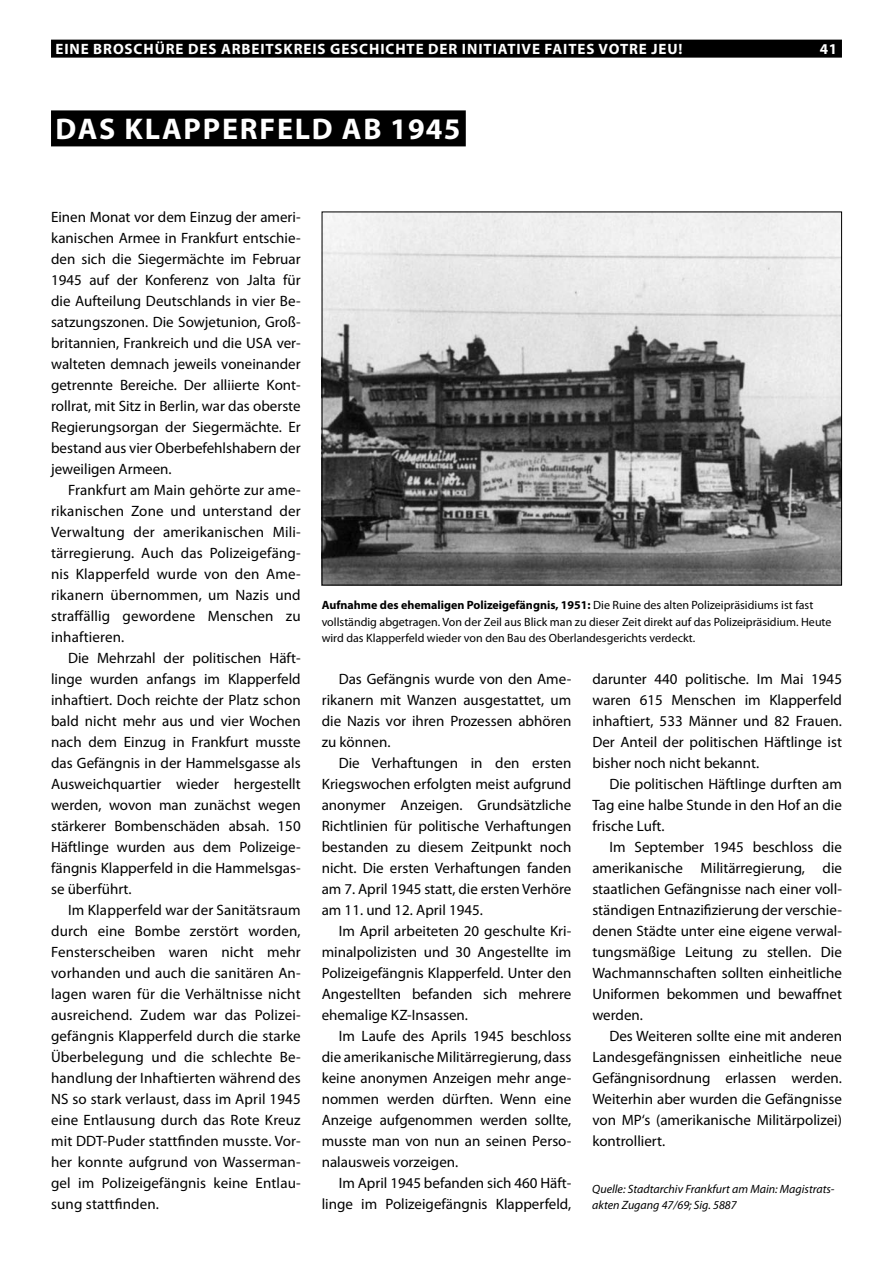
<style>
.page{position:relative;width:893px;height:1263px;background:#fff}
.page>*{position:absolute;margin:0;border:0;box-sizing:border-box;transform-origin:0 0}
.t1{font:700 30px "Myriad Pro";letter-spacing:.06em;color:#fff}
.t2{font:15px/21px "Myriad Pro";color:#000;text-align:justify}
.t3{font:700 15px "Myriad Pro";letter-spacing:.06em;color:#fff}
.t4{font:12px/16.5px "Myriad Pro";color:#000}
.t5{font:italic 12px/16.5px "Myriad Pro";color:#000}
.s1{font-weight:700}
</style>
<div class="page">
<div style="left:51px;top:40px;width:791px;height:18px;background:#000"></div>
<div style="left:51px;top:110px;width:415px;height:36px;background:#000"></div>
<img style="left:324px;top:214px;width:516px;height:369px">
<p class="t3" style="left:55px;top:39px;width:628px">EINE BROSCHÜRE DES ARBEITSKREIS GESCHICHTE DER INITIATIVE FAITES VOTRE JEU!</p>
<p class="t3" style="left:820px;top:39px;width:19px">41</p>
<h1 class="t1" style="left:56px;top:109px;width:127px">DAS KLAPP</h1>
<h1 class="t1" style="left:222px;top:109px;width:240px">ERFELD AB 1945</h1>
<p class="t2" style="left:51px;top:206px;width:251px">Einen Monat vor dem Einzug der ameri&shy;kanischen Armee in Frankfurt entschie&shy;den sich die Siegermächte im Februar 1945 auf der Konferenz von Jalta für die Aufteilung Deutschlands in vier Be&shy;satzungszonen. Die Sowjetunion, Groß&shy;britannien, Frankreich und die USA ver&shy;walteten demnach jeweils voneinander getrennte Bereiche. Der alliierte Kont&shy;rollrat, mit Sitz in Berlin, war das oberste Regierungsorgan der Siegermächte. Er bestand aus vier Oberbefehlshabern der jeweiligen Armeen.</p>
<p class="t2" style="left:51px;top:479px;width:251px;text-indent:17px">Frankfurt am Main gehörte zur ame&shy;rikanischen Zone und unterstand der Verwaltung der amerikanischen Mili&shy;tärregierung. Auch das Polizeigefäng&shy;nis Klapperfeld wurde von den Ame&shy;rikanern übernommen, um Nazis und straffällig gewordene Menschen zu inhaftieren.</p>
<p class="t2" style="left:51px;top:647px;width:251px;text-indent:17px">Die Mehrzahl der politischen Häft&shy;linge wurden anfangs im Klapperfeld inhaftiert. Doch reichte der Platz schon bald nicht mehr aus und vier Wochen nach dem Einzug in Frankfurt musste das Gefängnis in der Hammelsgasse als Ausweichquartier wieder hergestellt werden, wovon man zunächst wegen stärkerer Bombenschäden absah. 150<br>Häftlinge wurden aus dem Polizeige&shy;fängnis Klapperfeld in die Hammelsgas&shy;se überführt.</p>
<p class="t2" style="left:51px;top:899px;width:251px;text-indent:17px">Im Klapperfeld war der Sanitätsraum durch eine Bombe zerstört worden, Fensterscheiben waren nicht mehr vorhanden und auch die sanitären An&shy;lagen waren für die Verhältnisse nicht ausreichend. Zudem war das Polizei&shy;gefängnis Klapperfeld durch die starke Überbelegung und die schlechte Be&shy;handlung der Inhaftierten während des NS so stark verlaust, dass im April 1945 eine Entlausung durch das Rote Kreuz mit DDT-Puder stattfinden musste. Vor&shy;her konnte aufgrund von Wasserman&shy;gel im Polizeigefängnis keine Entlau&shy;sung stattfinden.</p>
<p class="t4" style="left:322px;top:597px;width:511px"><span class="s1">AUFNAHME DES EHEMALIGEN POLIZEIGEFÄNGNIS, 1951:</span> Die Ruine des alten Polizeipräsidiums ist fast vollständig abgetragen. Von der Zeil aus Blick man zu dieser Zeit direkt auf das Polizeipräsidium. Heute wird das Klapperfeld wieder von den Bau des Oberlandesgerichts verdeckt.</p>
<p class="t2" style="left:322px;top:668px;width:251px;text-indent:17px">Das Gefängnis wurde von den Ame&shy;rikanern mit Wanzen ausgestattet, um die Nazis vor ihren Prozessen abhören zu können.</p>
<p class="t2" style="left:322px;top:752px;width:251px;text-indent:17px">Die Verhaftungen in den ersten Kriegswochen erfolgten meist aufgrund anonymer Anzeigen. Grundsätzliche Richtlinien für politische Verhaftungen bestanden zu diesem Zeitpunkt noch nicht. Die ersten Verhaftungen fanden am 7. April 1945 statt, die ersten Verhöre am 11. und 12. April 1945.</p>
<p class="t2" style="left:322px;top:920px;width:251px;text-indent:17px">Im April arbeiteten 20 geschulte Kri&shy;minalpolizisten und 30 Angestellte im Polizeigefängnis Klapperfeld. Unter den Angestellten befanden sich mehrere ehemalige KZ-Insassen.</p>
<p class="t2" style="left:322px;top:1025px;width:251px;text-indent:17px">Im Laufe des Aprils 1945 beschloss die amerikanische Militärregierung, dass keine anonymen Anzeigen mehr ange&shy;nommen werden dürften. Wenn eine Anzeige aufgenommen werden sollte, musste man von nun an seinen Perso&shy;nalausweis vorzeigen.</p>
<p class="t2" style="left:322px;top:1172px;width:251px;text-align:right">Im April 1945 befanden sich 460 Häft&shy;linge im Polizeigefängnis Klapperfeld,</p>
<p class="t2" style="left:592px;top:668px;width:251px">darunter 440 politische. Im Mai 1945 waren 615 Menschen im Klapperfeld inhaftiert, 533 Männer und 82 Frauen.<br>Der Anteil der politischen Häftlinge ist bisher noch nicht bekannt.</p>
<p class="t2" style="left:592px;top:773px;width:251px;text-indent:17px">Die politischen Häftlinge durften am Tag eine halbe Stunde in den Hof an die frische Luft.</p>
<p class="t2" style="left:592px;top:836px;width:251px;text-indent:17px">Im September 1945 beschloss die amerikanische Militärregierung, die staatlichen Gefängnisse nach einer voll&shy;ständigen Entnazifizierung der verschie&shy;denen Städte unter eine eigene verwal&shy;tungsmäßige Leitung zu stellen. Die Wachmannschaften sollten einheitliche Uniformen bekommen und bewaffnet werden.</p>
<p class="t2" style="left:592px;top:1025px;width:251px;text-indent:17px">Des Weiteren sollte eine mit anderen Landesgefängnissen einheitliche neue Gefängnisordnung erlassen werden.<br>Weiterhin aber wurden die Gefängnisse von MP‘s (amerikanische Militärpolizei) kontrolliert.</p>
<p class="t5" style="left:592px;top:1180px;width:244px">Quelle: Stadtarchiv Frankfurt am Main: Magistrats&shy;akten Zugang 47/69; Sig. 5887</p>
</div>
